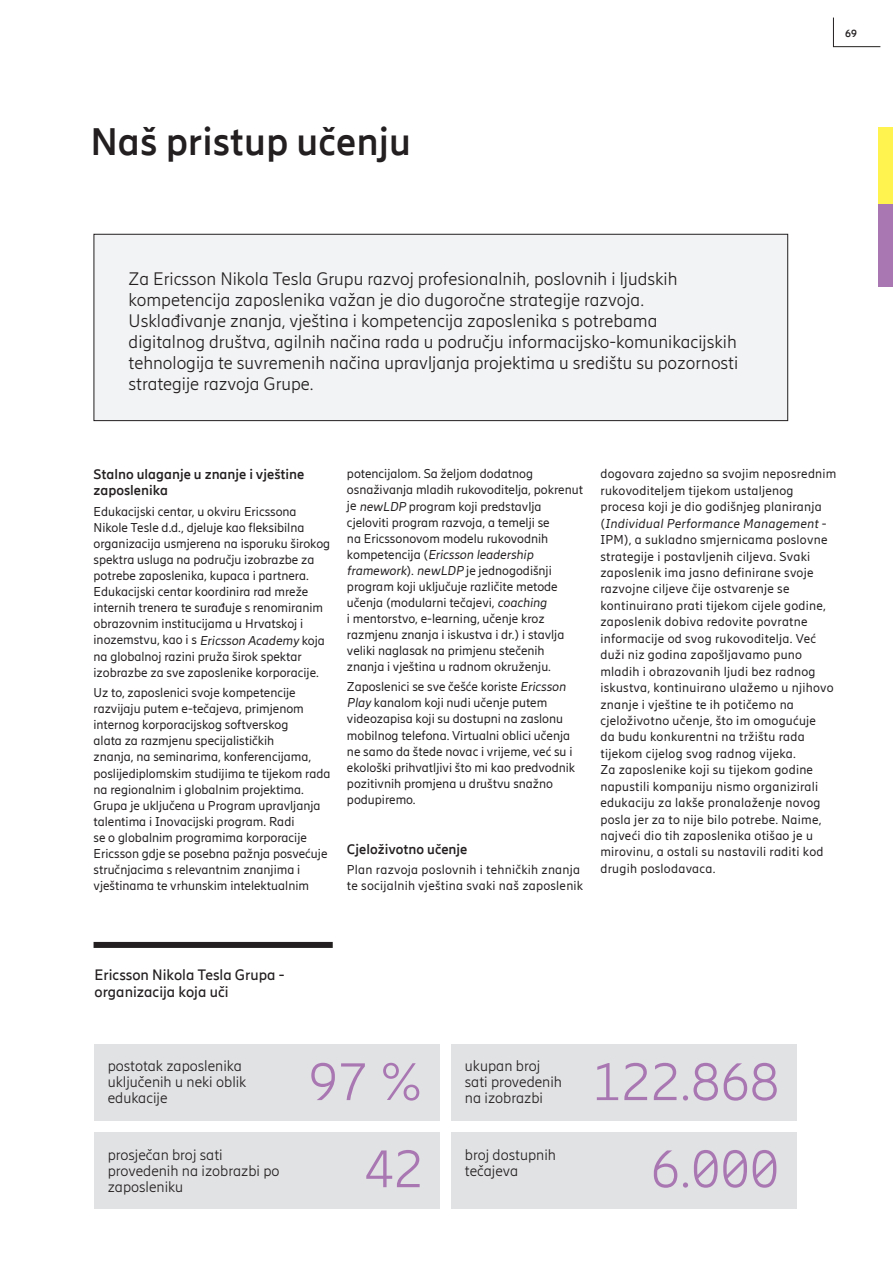
<style>
.page{position:relative;width:893px;height:1263px;background:#fff}
.page>*{position:absolute;margin:0;border:0;box-sizing:border-box;transform-origin:0 0}
.t1{font:300 52.5px "Ericsson Hilda";color:#a978b3}
.t2{font:700 39px "Ericsson Hilda";color:#231f20}
.t3{font:300 18px/21px "Ericsson Hilda";color:#231f20}
.t4{font:300 15px/16px "Ericsson Hilda";color:#231f20}
.t5{font:500 15px/17.2px "Ericsson Hilda";color:#231f20}
.t6{font:700 13.95px/16px "Ericsson Hilda";color:#231f20}
.t7{font:12.75px/16px "Ericsson Hilda";color:#231f20}
.t8{font:12.75px/16.5px "Ericsson Hilda";letter-spacing:.02em;color:#231f20}
.t9{font:700 10.5px "Ericsson Hilda";color:#231f20}
</style>
<div class="page">
<svg style="left:833px;top:17px;width:48px;height:30px"></svg>
<div style="left:878px;top:128px;width:15px;height:158px;background:#fff34f"></div>
<div style="left:878px;top:204px;width:15px;height:82px;background:#a978b3"></div>
<div style="left:94px;top:234px;width:694px;height:187px;background:#f2f3f4"></div>
<div style="left:94px;top:234px;width:694px;height:187px;border:1px solid #231f20"></div>
<div style="left:94px;top:1044px;width:345px;height:76px;background:#e1e2e4"></div>
<div style="left:94px;top:1132px;width:345px;height:76px;background:#e1e2e4"></div>
<div style="left:451px;top:1044px;width:346px;height:76px;background:#e1e2e4"></div>
<div style="left:451px;top:1132px;width:346px;height:76px;background:#e1e2e4"></div>
<div style="left:94px;top:942px;width:239px;height:6px;background:#231f20"></div>
<h2 class="t2" style="left:90px;top:118px;width:322px">Naš pristup učenju</h2>
<p class="t9" style="left:845px;top:27px;width:13px">69</p>
<p class="t3" style="left:129px;top:268px;width:611px">Za Ericsson Nikola Tesla Grupu razvoj profesionalnih, poslovnih i ljudskih kompetencija zaposlenika važan je dio dugoročne strategije razvoja.<br>Usklađivanje znanja, vještina i kompetencija zaposlenika s potrebama digitalnog društva, agilnih načina rada u području informacijsko-komunikacijskih tehnologija te suvremenih načina upravljanja projektima u središtu su pozornosti strategije razvoja Grupe.</p>
<p class="t6" style="left:94px;top:466px;width:212px">Stalno ulaganje u znanje i vještine zaposlenika</p>
<p class="t7" style="left:94px;top:503px;width:238px">Edukacijski centar, u okviru Ericssona Nikole Tesle d.d., djeluje kao fleksibilna organizacija usmjerena na isporuku širokog spektra usluga na području izobrazbe za potrebe zaposlenika, kupaca i partnera.<br>Edukacijski centar koordinira rad mreže internih trenera te surađuje s renomiranim obrazovnim institucijama u Hrvatskoj i inozemstvu, kao i s Ericsson Academy koja na globalnoj razini pruža širok spektar izobrazbe za sve zaposlenike korporacije.</p>
<p class="t7" style="left:94px;top:685px;width:238px">Uz to, zaposlenici svoje kompetencije razvijaju putem e-tečajeva, primjenom internog korporacijskog softverskog<br>alata za razmjenu specijalističkih<br>znanja, na seminarima, konferencijama, poslijediplomskim studijima te tijekom rada na regionalnim i globalnim projektima.<br>Grupa je uključena u Program upravljanja talentima i Inovacijski program. Radi<br>se o globalnim programima korporacije Ericsson gdje se posebna pažnja posvećuje stručnjacima s relevantnim znanjima i vještinama te vrhunskim intelektualnim</p>
<p class="t7" style="left:347px;top:466px;width:238px">potencijalom. Sa željom dodatnog osnaživanja mladih rukovoditelja, pokrenut je newLDP program koji predstavlja cjeloviti program razvoja, a temelji se<br>na Ericssonovom modelu rukovodnih<br>ko m p ete n c ij a ( Ericsson leadership framework). newLDP je jednogodišnji program koji uključuje različite metode učenja (modularni tečajevi, coaching<br>i mentorstvo, e-learning, učenje kroz razmjenu znanja i iskustva i dr.) i stavlja veliki naglasak na primjenu stečenih znanja i vještina u radnom okruženju.</p>
<p class="t7" style="left:347px;top:679px;width:230px">Zaposlenici se sve češće koriste Ericsson Play kanalom koji nudi učenje putem videozapisa koji su dostupni na zaslonu mobilnog telefona. Virtualni oblici učenja ne samo da štede novac i vrijeme, već su i ekološki prihvatljivi što mi kao predvodnik pozitivnih promjena u društvu snažno podupiremo.</p>
<p class="t6" style="left:347px;top:841px;width:122px">Cjeloživotno učenje</p>
<p class="t8" style="left:347px;top:862px;width:238px;line-height:16px">Plan razvoja poslovnih i tehničkih znanja te socijalnih vještina svaki naš zaposlenik</p>
<p class="t8" style="left:600px;top:466px;width:238px">dogovara zajedno sa svojim neposrednim rukovoditeljem tijekom ustaljenog procesa koji je dio godišnjeg planiranja<br>( Individual Performance Management - IPM), a sukladno smjernicama poslovne strategije i postavljenih ciljeva. Svaki zaposlenik ima jasno definirane svoje razvojne ciljeve čije ostvarenje se kontinuirano prati tijekom cijele godine, zaposlenik dobiva redovite povratne informacije od svog rukovoditelja. Već duži niz godina zapošljavamo puno mladih i obrazovanih ljudi bez radnog iskustva, kontinuirano ulažemo u njihovo znanje i vještine te ih potičemo na cjeloživotno učenje, što im omogućuje<br>da budu konkurentni na tržištu rada tijekom cijelog svog radnog vijeka.<br>Za zaposlenike koji su tijekom godine napustili kompaniju nismo organizirali edukaciju za lakše pronalaženje novog posla jer za to nije bilo potrebe. Naime, najveći dio tih zaposlenika otišao je u mirovinu, a ostali su nastavili raditi kod drugih poslodavaca.</p>
<p class="t5" style="left:95px;top:966px;width:192px">Ericsson Nikola Tesla Grupa - organizacija koja uči</p>
<p class="t4" style="left:108px;top:1058px;width:140px">postotak zaposlenika uključenih u neki oblik edukacije</p>
<h1 class="t1" style="left:309px;top:1052px;width:116px">97 %</h1>
<p class="t4" style="left:465px;top:1058px;width:99px">ukupan broj sati provedenih na izobrazbi</p>
<h1 class="t1" style="left:592px;top:1052px;width:189px">122.868</h1>
<p class="t4" style="left:108px;top:1147px;width:173px">prosječan broj sati provedenih na izobrazbi po zaposleniku</p>
<h1 class="t1" style="left:364px;top:1139px;width:60px">42</h1>
<p class="t4" style="left:465px;top:1147px;width:93px">broj dostupnih tečajeva</p>
<h1 class="t1" style="left:651px;top:1139px;width:130px">6.000</h1>
</div>
